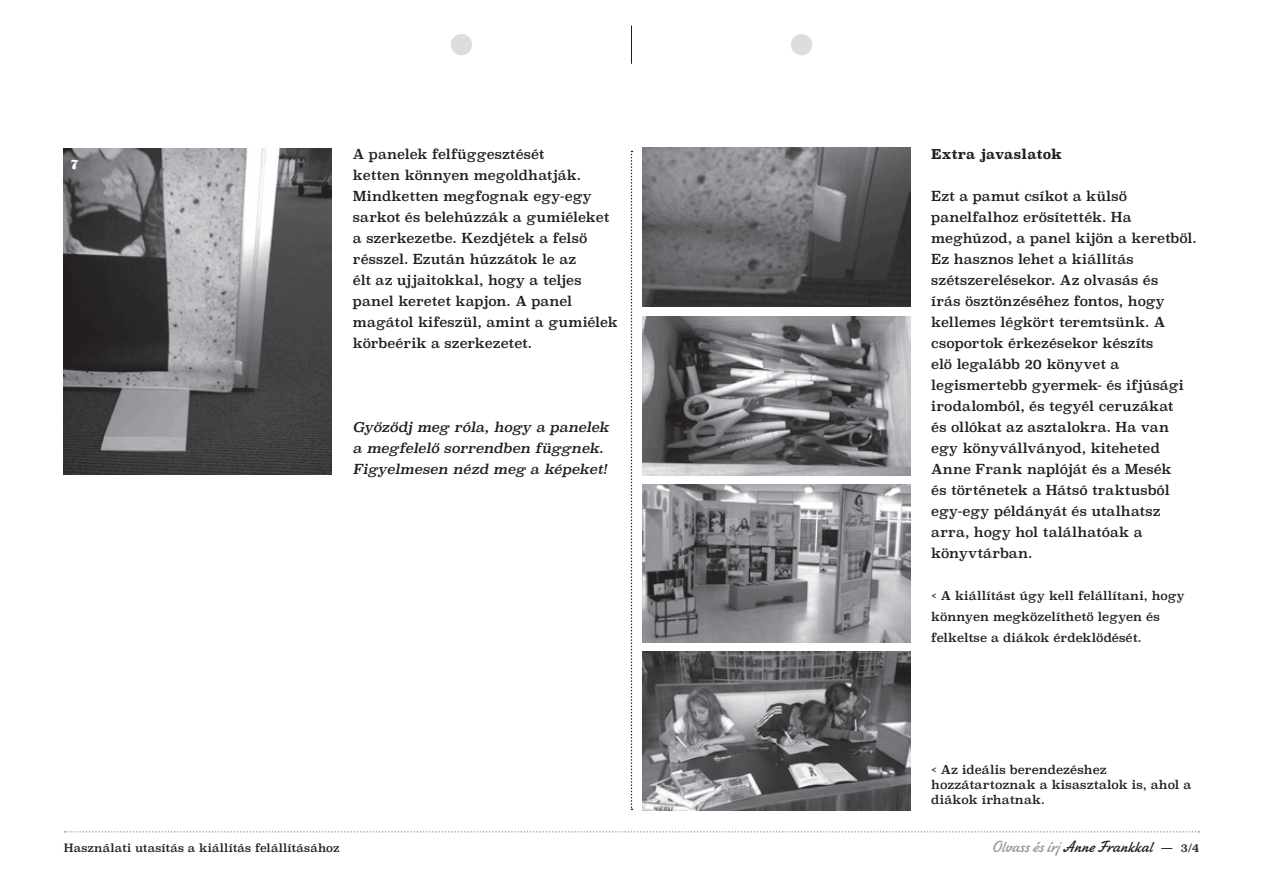
<style>
.page{position:relative;width:1263px;height:893px;background:#fff}
.page>*{position:absolute;margin:0;border:0;box-sizing:border-box;transform-origin:0 0}
.t1{font:16.5px "Zhikharev TT";letter-spacing:.02em;color:#231f20}
.t2{font:13.5px/21px "Superclarendon";letter-spacing:.005em;color:#231f20}
.t3{font:italic 13.5px/21px "Superclarendon";letter-spacing:-.01em;color:#231f20}
.t4{font:700 13.5px "Superclarendon";color:#231f20}
.t5{font:900 13.5px "Superclarendon";color:#fff}
.t6{font:12px/21px "Superclarendon";letter-spacing:.01em;color:#231f20}
.t7{font:11.25px "Superclarendon";letter-spacing:.02em;color:#231f20}
.s1{color:#939598}
.s2{font-family:"Superclarendon";font-size:12px}
.s3{font-family:"Superclarendon";font-size:11.25px}
</style>
<div class="page">
<svg style="left:65px;top:831px;width:1134px;height:2px"></svg>
<div style="left:451px;top:34px;width:21px;height:21px;background:#dcdddf;border-radius:50%"></div>
<div style="left:791px;top:34px;width:21px;height:21px;background:#dcdddf;border-radius:50%"></div>
<hr style="left:631px;top:26px;width:1px;height:38px;background:#231f20">
<img style="left:642px;top:148px;width:268px;height:158px">
<img style="left:642px;top:317px;width:268px;height:158px">
<img style="left:64px;top:149px;width:268px;height:325px">
<img style="left:642px;top:484px;width:268px;height:159px">
<img style="left:642px;top:652px;width:268px;height:158px">
<svg style="left:631px;top:151px;width:1px;height:659px"></svg>
<p class="t5" style="left:71px;top:155px;width:9px">7</p>
<p class="t2" style="left:353px;top:145px;width:267px">A panelek felfüggesztését<br>ketten könnyen megoldhatják.<br>Mindketten megfognak egy-egy sarkot és belehúzzák a gumiéleket a szerkezetbe. Kezdjétek a felső résszel. Ezután húzzátok le az<br>élt az ujjaitokkal, hogy a teljes panel keretet kapjon. A panel magátol kifeszül, amint a gumiélek körbeérik a szerkezetet.</p>
<p class="t3" style="left:353px;top:417px;width:258px">Győződj meg róla, hogy a panelek a megfelelő sorrendben függnek.<br>Figyelmesen nézd meg a képeket!</p>
<p class="t4" style="left:931px;top:144px;width:132px">Extra javaslatok</p>
<p class="t2" style="left:931px;top:187px;width:267px">Ezt a pamut csíkot a külső panelfalhoz erősítették. Ha meghúzod, a panel kijön a keretből.<br>Ez hasznos lehet a kiállítás szétszerelésekor. Az olvasás és<br>írás ösztönzéséhez fontos, hogy kellemes légkört teremtsünk. A csoportok érkezésekor készíts<br>elő legalább 20 könyvet a legismertebb gyermek- és ifjúsági irodalomból, és tegyél ceruzákat<br>és ollókat az asztalokra. Ha van egy könyvállványod, kiteheted<br>Anne Frank naplóját és a Mesék<br>és történetek a Hátsó traktusból egy-egy példányát és utalhatsz arra, hogy hol találhatóak a könyvtárban.</p>
<p class="t6" style="left:931px;top:586px;width:255px">&lt; A kiállítást úgy kell felállítani, hogy könnyen megközelíthető legyen és felkeltse a diákok érdeklődését.</p>
<p class="t6" style="left:931px;top:763px;width:262px;line-height:15px">&lt; Az ideális berendezéshez hozzátartoznak a kisasztalok is, ahol a diákok írhatnak.</p>
<p class="t7" style="left:64px;top:840px;width:277px">Használati utasítás a kiállítás felállításához</p>
<p class="t1" style="left:991px;top:837px;width:209px"><span class="s1">Olvass és írj</span> Anne Frankkal <span class="s2">—</span> <span class="s3">3/4</span></p>
</div>
